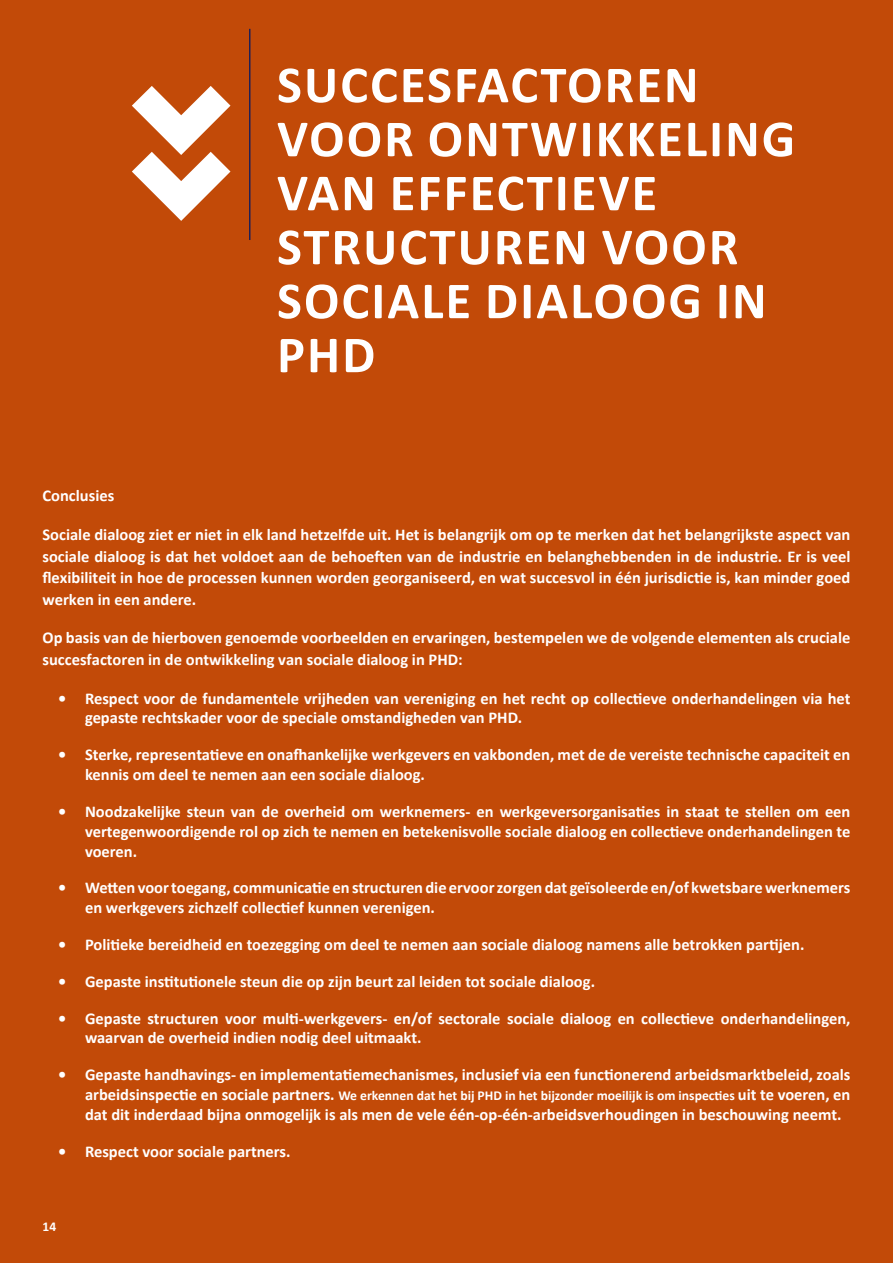
<style>
.page{position:relative;width:893px;height:1263px;background:#c24a08}
.page>*{position:absolute;margin:0;border:0;box-sizing:border-box;transform-origin:0 0}
.Footnote{font:180px "Axis";color:#fff}
.Footnote-2{font:700 52.5px/54px "Calibri";letter-spacing:.04em;color:#fff}
.Body_text{font:700 16.5px/19.8px "Calibri";color:#fff}
.t1{font:700 13.65px "Calibri";color:#fff}
.t2{font:700 13.5px "Calibri";color:#fff}
.s1{font-size:16.5px}
</style>
<div class="page">
<hr style="left:249px;top:29px;width:1px;height:211px;background:#1f1f57">
<p class="Footnote" style="left:279px;top:80px;width:151px;rotate:90deg">&gt;&gt;</p>
<p class="Footnote-2" style="left:277px;top:56px;width:520px">SUCCESFACTOREN<br>VOOR ONTWIKKELING<br>VAN EFFECTIEVE<br>STRUCTUREN VOOR<br>SOCIALE DIALOOG IN<br>PHD</p>
<p class="Body_text" style="left:43px;top:485px;width:73px">Conclusies</p>
<p class="Body_text" style="left:43px;top:523px;width:809px;line-height:21.6px;text-align:justify">Sociale dialoog ziet er niet in elk land hetzelfde uit. Het is belangrijk om op te merken dat het belangrijkste aspect van sociale dialoog is dat het voldoet aan de behoeften van de industrie en belanghebbenden in de industrie. Er is veel flexibiliteit in hoe de processen kunnen worden georganiseerd, en wat succesvol in één jurisdictie is, kan minder goed werken in een andere.</p>
<p class="Body_text" style="left:43px;top:627px;width:809px;line-height:21.6px">Op basis van de hierboven genoemde voorbeelden en ervaringen, bestempelen we de volgende elementen als cruciale succesfactoren in de ontwikkeling van sociale dialoog in PHD:</p>
<p class="Body_text" style="left:85px;top:688px;width:767px;text-indent:-27px">• Respect voor de fundamentele vrijheden van vereniging en het recht op collectieve onderhandelingen via het gepaste rechtskader voor de speciale omstandigheden van PHD.</p>
<p class="Body_text" style="left:85px;top:744px;width:767px;text-indent:-27px">• Sterke, representatieve en onafhankelijke werkgevers en vakbonden, met de de vereiste technische capaciteit en kennis om deel te nemen aan een sociale dialoog.</p>
<p class="Body_text" style="left:85px;top:801px;width:767px;text-align:justify;text-indent:-27px">• Noodzakelijke steun van de overheid om werknemers- en werkgeversorganisaties in staat te stellen om een vertegenwoordigende rol op zich te nemen en betekenisvolle sociale dialoog en collectieve onderhandelingen te voeren.</p>
<p class="Body_text" style="left:85px;top:877px;width:767px;text-indent:-27px">• Wetten voor toegang, communicatie en structuren die ervoor zorgen dat geïsoleerde en/of kwetsbare werknemers en werkgevers zichzelf collectief kunnen verenigen.</p>
<p class="Body_text" style="left:58px;top:934px;width:748px">• Politieke bereidheid en toezegging om deel te nemen aan sociale dialoog namens alle betrokken partijen.</p>
<p class="Body_text" style="left:58px;top:971px;width:538px">• Gepaste institutionele steun die op zijn beurt zal leiden tot sociale dialoog.</p>
<p class="Body_text" style="left:85px;top:1007px;width:767px;text-indent:-27px">• Gepaste structuren voor multi-werkgevers- en/of sectorale sociale dialoog en collectieve onderhandelingen, waarvan de overheid indien nodig deel uitmaakt.</p>
<p class="Body_text" style="left:58px;top:1064px;width:794px">• Gepaste handhavings- en implementatiemechanismes, inclusief via een functionerend arbeidsmarktbeleid, zoals</p>
<p class="t1" style="left:85px;top:1086px;width:767px"><span class="s1">arbeidsinspectie en sociale partners.</span> We erkennen dat het bij PHD in het bijzonder moeilijk is om inspecties <span class="s1">uit te voeren, en</span></p>
<p class="Body_text" style="left:85px;top:1104px;width:758px">dat dit inderdaad bijna onmogelijk is als men de vele één-op-één-arbeidsverhoudingen in beschouwing neemt.</p>
<p class="Body_text" style="left:58px;top:1140px;width:234px">• Respect voor sociale partners.</p>
<p class="t2" style="left:43px;top:1216px;width:15px">14</p>
</div>
